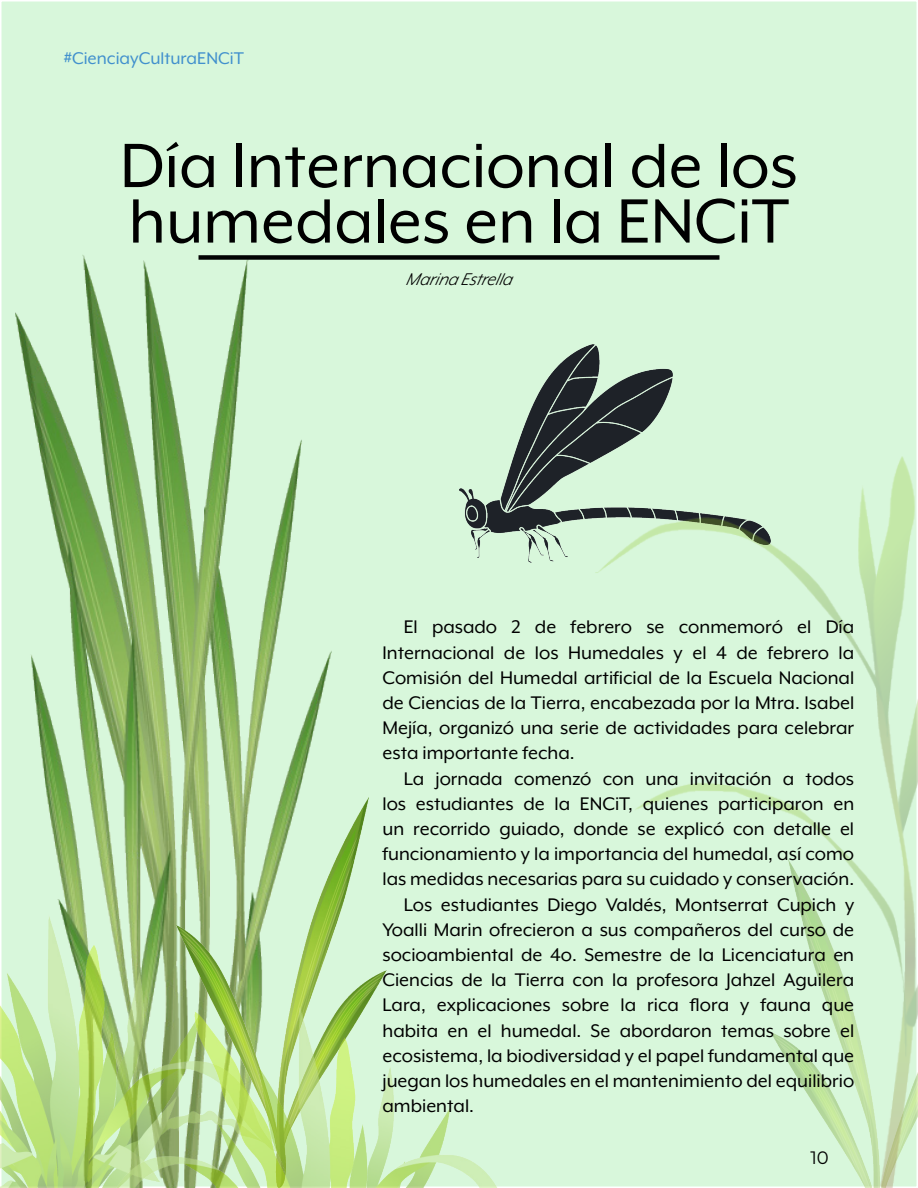
<style>
.page{position:relative;width:918px;height:1188px;background:#fff}
.page>*{position:absolute;margin:0;border:0;box-sizing:border-box;transform-origin:0 0}
.t1{font:72px/55.5px "Mr Eaves XL Mod OT";color:#000}
.t2{font:21px/25.2px "Mr Eaves XL Mod OT";color:#000;text-align:justify}
.t3{font:19.5px "Mr Eaves XL Mod OT";color:#4190cd}
.t4{font:italic 19.5px "Mr Eaves XL Mod OT";color:#000}
.t5{font:18px "Montserrat";color:#000}
</style>
<div class="page">
<div style="left:0;top:0;width:918px;height:1188px;background:#d8f7db;border:2px solid #fff"></div>
<img style="left:15px;top:255px;width:317px;height:659px">
<img style="left:459px;top:344px;width:214px;height:219px">
<img style="left:177px;top:798px;width:210px;height:210px">
<img style="left:590px;top:453px;width:328px;height:735px">
<img style="left:0;top:914px;width:277px;height:274px">
<img style="left:85px;top:1008px;width:443px;height:180px">
<div style="left:199px;top:255px;width:520px;height:5px;background:#020203"></div>
<p class="t3" style="left:64px;top:47px;width:182px">#CienciayCulturaENCiT</p>
<h1 class="t1" style="left:120px;top:138px;width:679px">Día Internacional de los humedales en la ENCiT</h1>
<p class="t4" style="left:406px;top:269px;width:113px">MarinaEstrella</p>
<p class="t2" style="left:382px;top:614px;width:473px;text-indent:21px">El pasado 2 de febrero se conmemoró el Día Internacional de los Humedales y el 4 de febrero la Comisión del Humedal artificial de la Escuela Nacional de Ciencias de la Tierra, encabezada por la Mtra. Isabel Mejía, organizó una serie de actividades para celebrar esta importante fecha.</p>
<p class="t2" style="left:404px;top:766px;width:452px">La jornada comenzó con una invitación a todos</p>
<p class="t2" style="left:382px;top:791px;width:473px">los estudiantes de la ENCiT, quienes participaron en</p>
<p class="t2" style="left:382px;top:816px;width:473px">un recorrido guiado, donde se explicó con detalle el</p>
<p class="t2" style="left:382px;top:841px;width:473px">funcionamiento y la importancia del humedal, así como</p>
<p class="t2" style="left:382px;top:866px;width:473px">las medidas necesarias para su cuidado y conservación.</p>
<p class="t2" style="left:404px;top:892px;width:452px">Los estudiantes Diego Valdés, Montserrat Cupich y</p>
<p class="t2" style="left:382px;top:917px;width:473px">Yoalli Marin ofrecieron a sus compañeros del curso de</p>
<p class="t2" style="left:382px;top:942px;width:473px">socioambiental de 4o. Semestre de la Licenciatura en</p>
<p class="t2" style="left:382px;top:967px;width:473px">Ciencias de la Tierra con la profesora Jahzel Aguilera</p>
<p class="t2" style="left:382px;top:992px;width:473px">Lara, explicaciones sobre la rica flora y fauna que</p>
<p class="t2" style="left:382px;top:1018px;width:473px">habita en el humedal. Se abordaron temas sobre el</p>
<p class="t2" style="left:382px;top:1043px;width:473px">ecosistema, la biodiversidad y el papel fundamental que</p>
<p class="t2" style="left:382px;top:1068px;width:473px">juegan los humedales en el mantenimiento del equilibrio</p>
<p class="t2" style="left:382px;top:1093px;width:93px">ambiental.</p>
<p class="t5" style="left:810px;top:1146px;width:20px">10</p>
</div>
